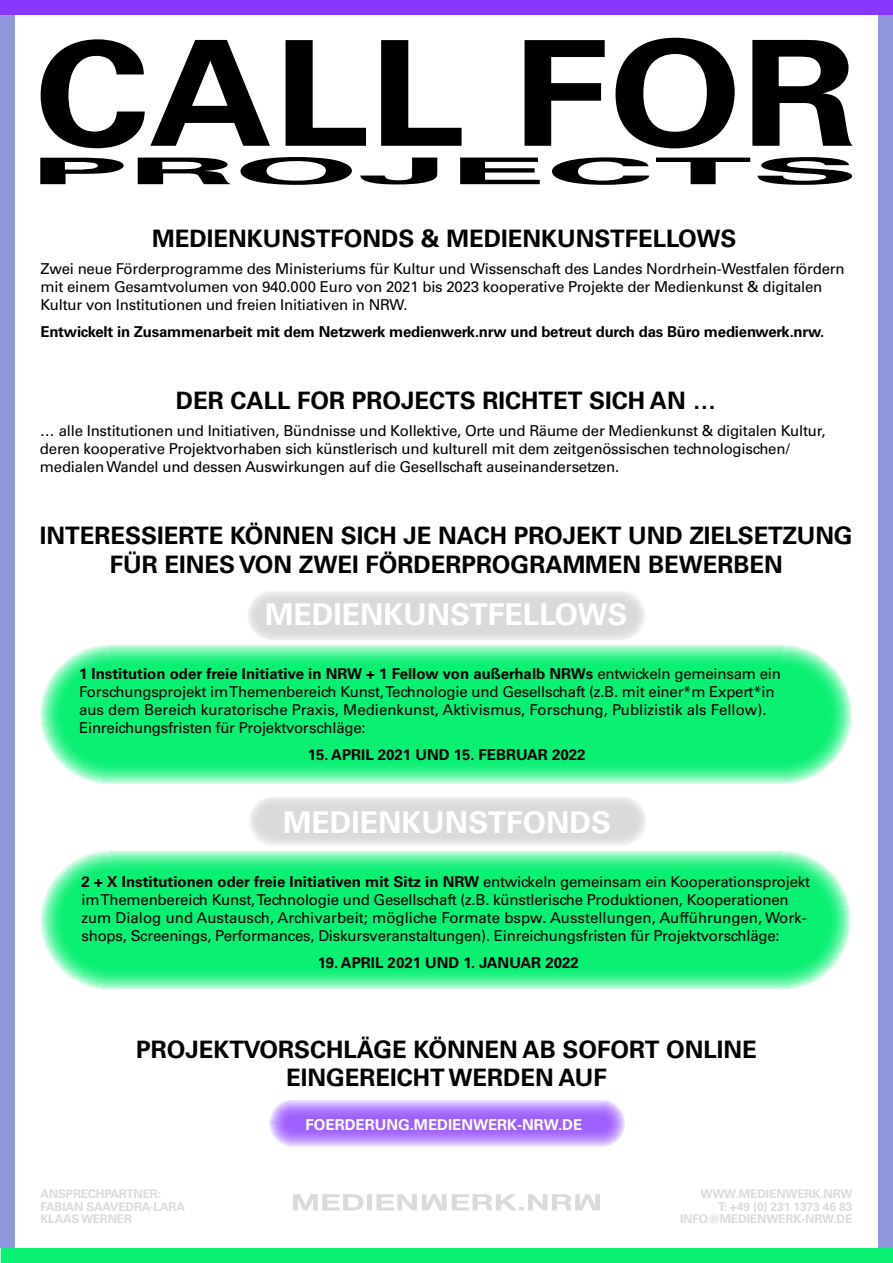
<style>
.page{position:relative;width:893px;height:1263px;background:#fff}
.page>*{position:absolute;margin:0;border:0;box-sizing:border-box;transform-origin:0 0}
.t1{font:700 30px "Univers LT Std";color:#fff}
.t2{font:700 24px/28.5px "Univers LT Std";color:#000;text-align:center}
.t3{font:15px/18px "Univers LT Std";letter-spacing:-.015em;color:#000}
.t4{font:700 15px "Univers LT Std";letter-spacing:-.015em;color:#000}
.t5{font:700 15px "Univers LT Std";color:#fff}
.t6{font:700 12px/12.6px "Univers LT Std";letter-spacing:-.015em;color:#dadada;text-align:right}
.s1{font-weight:700}
</style>
<div class="page">
<div style="left:0;top:0;width:893px;height:15px;background:#8737ff"></div>
<div style="left:1px;top:1248px;width:892px;height:15px;background:#0af073"></div>
<div style="left:878px;top:15px;width:15px;height:1233px;background:#9198dd"></div>
<div style="left:0;top:15px;width:15px;height:1233px;background:#9198dd"></div>
<svg style="left:40px;top:157px;width:812px;height:28px"></svg>
<svg style="left:41px;top:38px;width:811px;height:110px"></svg>
<svg style="left:40px;top:850px;width:811px;height:140px;background:#26f183"></svg>
<div style="left:249px;top:796px;width:398px;height:50px;background:#dadada;border-radius:25px"></div>
<svg style="left:40px;top:645px;width:812px;height:139px;background:#24f182"></svg>
<div style="left:247px;top:591px;width:398px;height:49px;background:#dadada;border-radius:25px"></div>
<svg style="left:269px;top:1100px;width:356px;height:47px;background:#b788ff"></svg>
<svg style="left:293px;top:1194px;width:307px;height:16px"></svg>
<h2 class="t2" style="left:152px;top:225px;width:586px">MEDIENKUNSTFONDS &amp; MEDIENKUNSTFELLOWS</h2>
<p class="t3" style="left:40px;top:260px;width:806px">Zwei neue Förderprogramme des Ministeriums für Kultur und Wissenschaft des Landes Nordrhein-Westfalen fördern mit einem Gesamtvolumen von 940.000 Euro von 2021 bis 2023 kooperative Projekte der Medienkunst &amp; digitalen<br>Kultur von Institutionen und freien Initiativen in NRW.</p>
<p class="t4" style="left:40px;top:323px;width:785px">Entwickelt in Zusammenarbeit mit dem Netzwerk medienwerk.nrw und betreut durch das Büro medienwerk.nrw.</p>
<h2 class="t2" style="left:176px;top:387px;width:542px">DER CALL FOR PROJECTS RICHTET SICH AN …</h2>
<p class="t3" style="left:40px;top:422px;width:787px">… alle Institutionen und Initiativen, Bündnisse und Kollektive, Orte und Räume der Medienkunst &amp; digitalen Kultur, deren kooperative Projektvorhaben sich künstlerisch und kulturell mit dem zeitgenössischen technologischen/ medialen Wandel und dessen Auswirkungen auf die Gesellschaft auseinandersetzen.</p>
<h2 class="t2" style="left:40px;top:522px;width:814px">INTERESSIERTE KÖNNEN SICH JE NACH PROJEKT UND ZIELSETZUNG<br>FÜR EINES VON ZWEI FÖRDERPROGRAMMEN BEWERBEN</h2>
<h1 class="t1" style="left:265px;top:597px;width:364px">MEDIENKUNSTFELLOWS</h1>
<p class="t3" style="left:79px;top:665px;width:703px"><span class="s1">1 Institution oder freie Initiative in NRW + 1 Fellow von außerhalb NRWs</span> entwickeln gemeinsam ein Forschungsprojekt im Themenbereich Kunst, Technologie und Gesellschaft (z.B. mit einer*m Expert*in aus dem Bereich kuratorische Praxis, Medienkunst, Aktivismus, Forschung, Publizistik als Fellow).<br>Einreichungsfristen für Projektvorschläge:</p>
<p class="t4" style="left:308px;top:746px;width:279px">15. APRIL 2021 UND 15. FEBRUAR 2022</p>
<h1 class="t1" style="left:283px;top:804px;width:329px">MEDIENKUNSTFONDS</h1>
<p class="t3" style="left:81px;top:872px;width:730px"><span class="s1">2 + X Institutionen oder freie Initiativen mit Sitz in NRW</span> entwickeln gemeinsam ein Kooperationsprojekt im Themenbereich Kunst, Technologie und Gesellschaft (z.B. künstlerische Produktionen, Kooperationen zum Dialog und Austausch, Archivarbeit; mögliche Formate bspw. Ausstellungen, Aufführungen, Work&shy;shops, Screenings, Performances, Diskursveranstaltungen). Einreichungsfristen für Projektvorschläge:</p>
<p class="t4" style="left:318px;top:953px;width:262px">19. APRIL 2021 UND 1. JANUAR 2022</p>
<h2 class="t2" style="left:136px;top:1035px;width:622px">PROJEKTVORSCHLÄGE KÖNNEN AB SOFORT ONLINE<br>EINGEREICHT WERDEN AUF</h2>
<p class="t6" style="left:40px;top:1188px;width:146px;text-align:left">ANSPRECHPARTNER:<br>FABIAN SAAVEDRA-LARA<br>KLAAS WERNER</p>
<p class="t5" style="left:306px;top:1115px;width:278px">FOERDERUNG.MEDIENWERK-NRW.DE</p>
<p class="t6" style="left:680px;top:1188px;width:174px">WWW.MEDIENWERK.NRW<br>T: +49 (0) 231 1373 46 83<br>INFO@MEDIENWERK-NRW.DE</p>
</div>
